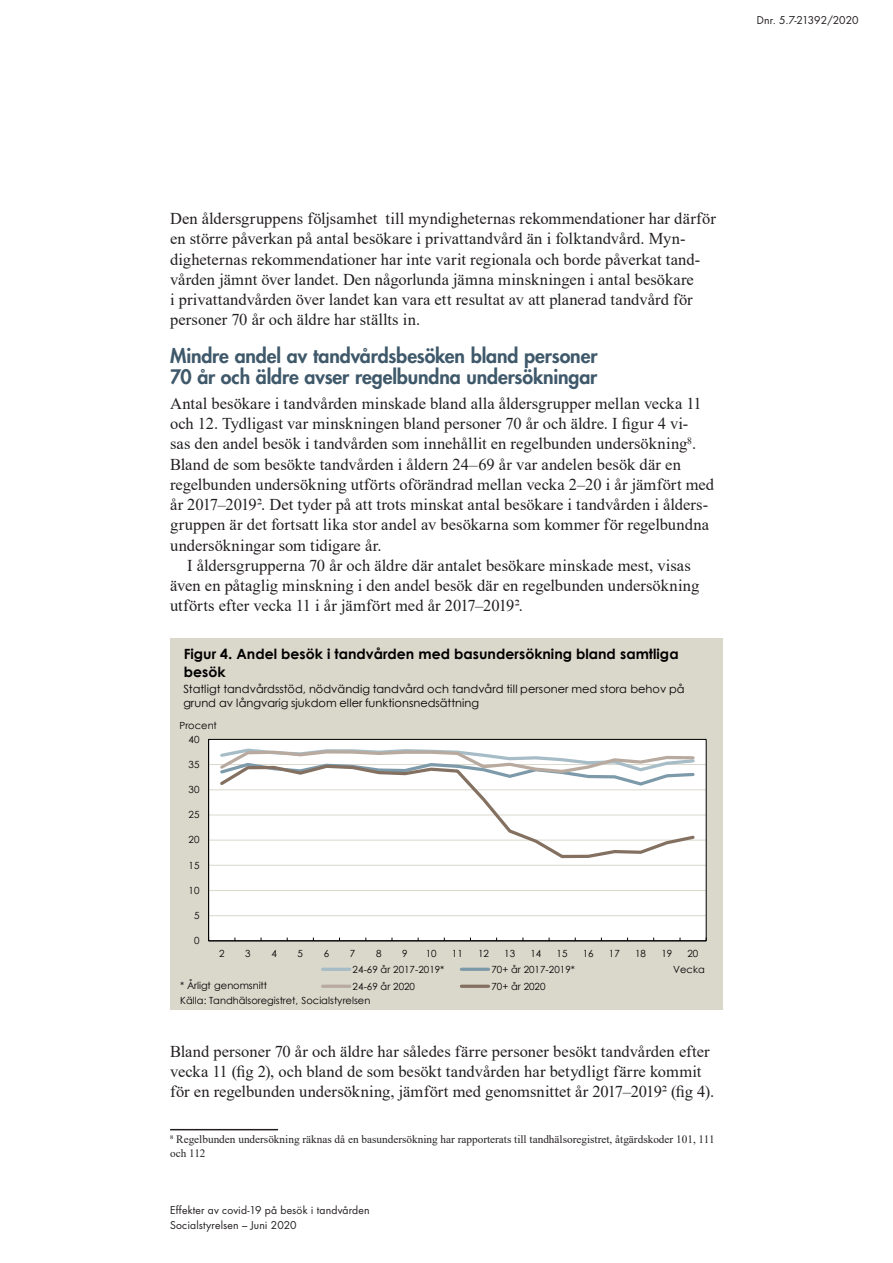
<style>
.page{position:relative;width:893px;height:1263px;background:#fff}
.page>*{position:absolute;margin:0;border:0;box-sizing:border-box;transform-origin:0 0}
.Rubrik_2{font:800 19.5px/21px "Futura Std";letter-spacing:-.005em;color:#3f596b}
.Brödtext{font:16.5px/20.2px "Times New Roman";letter-spacing:.005em;color:#231f20}
.Brödtext_indrag{font:16.5px/20.2px "Times New Roman";letter-spacing:.005em;color:#231f20}
.t1{font:700 14.1px/17.7px "Century Gothic";color:#000}
.t2{font:11.4px/14px "Century Gothic";color:#000}
.Fotnotstext{font:11.25px/13.5px "Times New Roman";color:#231f20}
.t3{font:10.5px/15px "Futura Std";letter-spacing:.01em;color:#231f20}
.t4{font:10.5px "Futura Std";letter-spacing:-.01em;color:#231f20}
.t5{font:9.9px "Century Gothic";color:#000}
.s1{font-size:15.6px}
</style>
<div class="page">
<hr style="left:170px;top:1129px;width:108px;height:1px;background:#231f20">
<div style="left:170px;top:638px;width:553px;height:372px;background:#dad7cb"></div>
<div style="left:209px;top:739px;width:497px;height:202px;background:#fff"></div>
<hr style="left:209px;top:915px;width:497px;height:1px;background:#dad7cb">
<hr style="left:209px;top:890px;width:497px;height:1px;background:#dad7cb">
<hr style="left:209px;top:865px;width:497px;height:1px;background:#dad7cb">
<hr style="left:209px;top:840px;width:497px;height:1px;background:#dad7cb">
<hr style="left:209px;top:815px;width:497px;height:1px;background:#dad7cb">
<hr style="left:209px;top:789px;width:497px;height:1px;background:#dad7cb">
<hr style="left:209px;top:764px;width:497px;height:1px;background:#dad7cb">
<div style="left:208px;top:739px;width:498px;height:202px;border:1px solid #000"></div>
<hr style="left:208px;top:739px;width:1px;height:202px;background:#000">
<hr style="left:209px;top:940px;width:497px;height:1px;background:#000">
<svg style="left:220px;top:748px;width:475px;height:15px"></svg>
<svg style="left:217px;top:763px;width:480px;height:96px"></svg>
<hr style="left:323px;top:968px;width:27px;height:3px;background:#a6bcc6">
<hr style="left:461px;top:968px;width:28px;height:3px;background:#7d9aaa">
<hr style="left:323px;top:985px;width:27px;height:3px;background:#b8aa9e">
<hr style="left:461px;top:985px;width:28px;height:3px;background:#837060">
<p class="t4" style="left:757px;top:13px;width:103px">Dnr. 5.7-21392/2020</p>
<p class="Brödtext" style="left:170px;top:208px;width:547px">Den åldersgruppens följsamhet till myndigheternas rekommendationer har därför en större påverkan på antal besökare i privattandvård än i folktandvård. Myn&shy;digheternas rekommendationer har inte varit regionala och borde påverkat tand&shy;vården jämnt över landet. Den någorlunda jämna minskningen i antal besökare<br>i privattandvården över landet kan vara ett resultat av att planerad tandvård för personer 70 år och äldre har ställts in.</p>
<h2 class="Rubrik_2" style="left:170px;top:346px;width:429px">Mindre andel av tandvårdsbesöken bland personer<br>70 år och äldre avser regelbundna undersökningar</h2>
<p class="Brödtext" style="left:170px;top:393px;width:546px">Antal besökare i tandvården minskade bland alla åldersgrupper mellan vecka 11 och 12. Tydligast var minskningen bland personer 70 år och äldre. I figur 4 vi-<br>sas den andel besök i tandvården som innehållit en regelbunden undersökning<sup>8</sup>.<br>Bland de som besökte tandvården i åldern 24–69 år var andelen besök där en regelbunden undersökning utförts oförändrad mellan vecka 2–20 i år jämfört med år 2017–20192. Det tyder på att trots minskat antal besökare i tandvården i ålders&shy;gruppen är det fortsatt lika stor andel av besökarna som kommer för regelbundna undersökningar som tidigare år.</p>
<p class="Brödtext_indrag" style="left:170px;top:555px;width:531px;text-indent:17px">I åldersgrupperna 70 år och äldre där antalet besökare minskade mest, visas även en påtaglig minskning i den andel besök där en regelbunden undersökning utförts efter vecka 11 i år jämfört med år 2017–20192.</p>
<p class="t1" style="left:184px;top:645px;width:496px">Figur 4<span class="s1">.</span> Andel besök i tandvården med basundersökning bland samtliga besök</p>
<p class="t2" style="left:183px;top:682px;width:503px">Statligt tandvårdsstöd, nödvändig tandvård och tandvård till personer med stora behov på grund av långvarig sjukdom eller funktionsnedsättning</p>
<p class="t5" style="left:180px;top:718px;width:39px">Procent</p>
<p class="t5" style="left:189px;top:732px;width:12px">40</p>
<p class="t5" style="left:189px;top:757px;width:12px">35</p>
<p class="t5" style="left:189px;top:783px;width:12px">30</p>
<p class="t5" style="left:189px;top:808px;width:12px">25</p>
<p class="t5" style="left:189px;top:833px;width:12px">20</p>
<p class="t5" style="left:189px;top:858px;width:12px">15</p>
<p class="t5" style="left:189px;top:883px;width:12px">10</p>
<p class="t5" style="left:194px;top:908px;width:7px">5</p>
<p class="t5" style="left:194px;top:934px;width:7px">0</p>
<p class="t5" style="left:219px;top:946px;width:7px">2</p>
<p class="t5" style="left:245px;top:946px;width:7px">3</p>
<p class="t5" style="left:271px;top:946px;width:7px">4</p>
<p class="t5" style="left:298px;top:946px;width:7px">5</p>
<p class="t5" style="left:324px;top:946px;width:7px">6</p>
<p class="t5" style="left:350px;top:946px;width:7px">7</p>
<p class="t5" style="left:376px;top:946px;width:7px">8</p>
<p class="t5" style="left:402px;top:946px;width:7px">9</p>
<p class="t5" style="left:426px;top:946px;width:12px">10</p>
<p class="t5" style="left:452px;top:946px;width:12px">11</p>
<p class="t5" style="left:478px;top:946px;width:12px">12</p>
<p class="t5" style="left:504px;top:946px;width:12px">13</p>
<p class="t5" style="left:530px;top:946px;width:12px">14</p>
<p class="t5" style="left:557px;top:946px;width:12px">15</p>
<p class="t5" style="left:583px;top:946px;width:12px">16</p>
<p class="t5" style="left:609px;top:946px;width:12px">17</p>
<p class="t5" style="left:635px;top:946px;width:12px">18</p>
<p class="t5" style="left:661px;top:946px;width:12px">19</p>
<p class="t5" style="left:687px;top:946px;width:12px">20</p>
<p class="t5" style="left:353px;top:962px;width:93px">24-69 år 2017-2019*</p>
<p class="t5" style="left:491px;top:962px;width:85px">70+ år 2017-2019*</p>
<p class="t5" style="left:353px;top:979px;width:64px">24-69 år 2020</p>
<p class="t5" style="left:491px;top:979px;width:56px">70+ år 2020</p>
<p class="t5" style="left:180px;top:994px;width:192px">Källa: Tandhälsoregistret, Socialstyrelsen</p>
<p class="t5" style="left:180px;top:978px;width:88px">* Årligt genomsnitt</p>
<p class="t5" style="left:673px;top:963px;width:33px">Vecka</p>
<p class="Brödtext" style="left:170px;top:1041px;width:545px">Bland personer 70 år och äldre har således färre personer besökt tandvården efter vecka 11 (fig 2), och bland de som besökt tandvården har betydligt färre kommit för en regelbunden undersökning, jämfört med genomsnittet år 2017–20192 (fig 4).</p>
<p class="Fotnotstext" style="left:170px;top:1132px;width:546px">8 Regelbunden undersökning räknas då en basundersökning har rapporterats till tandhälsoregistret, åtgärdskoder 101, 111 och 112</p>
<p class="t3" style="left:170px;top:1203px;width:201px">Effekter av covid-19 på besök i tandvården<br>Socialstyrelsen – Juni 2020</p>
</div>
